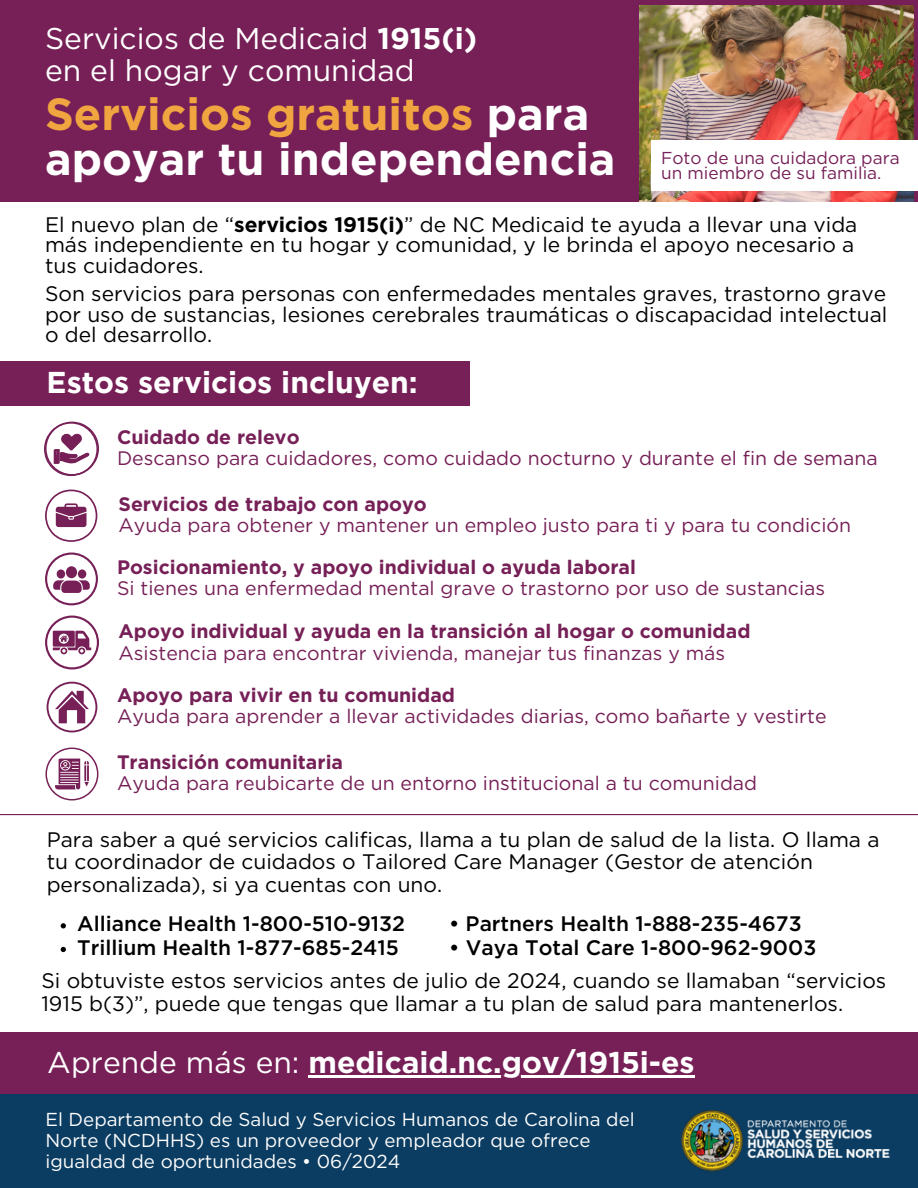
<style>
.page{position:relative;width:918px;height:1188px;background:#fff}
.page>*{position:absolute;margin:0;border:0;box-sizing:border-box;transform-origin:0 0}
.t1{font:700 45px/45px "Gotham";color:#fff}
.t2{font:30px/32.7px "Gotham";color:#fff}
.t3{font:700 30px "Gotham";color:#fff}
.t4{font:700 30px "Gotham";color:#fff}
.t5{font:21px/20.7px "Gotham";color:#000}
.t6{font:500 21px "Gotham";color:#000}
.t7{font:19.5px/21.3px "Gotham";color:#762057}
.t8{font:18.75px/21.3px "Gotham";color:#fff}
.t9{font:17.25px/14.7px "Gotham";color:#762057}
.s1{font-weight:700}
.s2{color:#f1a540}
.s3{font-weight:400}
</style>
<div class="page">
<div style="left:0;top:0;width:918px;height:201px;background:#762057"></div>
<div style="left:0;top:1094px;width:918px;height:94px;background:#0b3c61"></div>
<div style="left:0;top:1032px;width:918px;height:62px;background:#762057"></div>
<hr style="left:0;top:814px;width:918px;height:1px;background:#762057">
<img style="left:639px;top:6px;width:275px;height:196px">
<div style="left:651px;top:141px;width:267px;height:50px;background:#fff"></div>
<svg style="left:45px;top:553px;width:53px;height:52px"></svg>
<svg style="left:45px;top:490px;width:52px;height:52px"></svg>
<svg style="left:45px;top:616px;width:54px;height:53px"></svg>
<svg style="left:47px;top:682px;width:50px;height:50px"></svg>
<svg style="left:45px;top:748px;width:53px;height:52px"></svg>
<svg style="left:44px;top:422px;width:55px;height:54px"></svg>
<svg style="left:61px;top:923px;width:5px;height:5px"></svg>
<svg style="left:61px;top:947px;width:5px;height:5px"></svg>
<div style="left:0;top:362px;width:470px;height:44px;background:#762057"></div>
<hr style="left:309px;top:1076px;width:386px;height:2px;background:#fff">
<img style="left:681px;top:1110px;width:209px;height:62px">
<h4 class="t2" style="left:45px;top:22px;width:434px">Servicios de Medicaid <span class="s1">1915(i) </span>en el hogar y comunidad</h4>
<p class="t1" style="left:45px;top:91px;width:572px"><span class="s2">Servicios gratuitos</span> para apoyar tu independencia</p>
<h4 class="t9" style="left:661px;top:151px;width:240px">Foto de una cuidadora para un miembro de su familia.</h4>
<h2 class="t5" style="left:45px;top:214px;width:814px">El nuevo plan de “<span class="s1">servicios 1915(i)</span>” de NC Medicaid te ayuda a llevar una vida más independiente en tu hogar y comunidad, y le brinda el apoyo necesario a tus cuidadores.</h2>
<p class="t5" style="left:45px;top:283px;width:844px;text-align:justify">Son servicios para personas con enfermedades mentales graves, trastorno grave por uso de sustancias, lesiones cerebrales traumáticas o discapacidad intelectual o del desarrollo.</p>
<h4 class="t4" style="left:47px;top:371px;width:373px">Estos servicios incluyen:</h4>
<h4 class="t7" style="left:117px;top:426px;width:762px"><span class="s1">Cuidado de relevo<br></span>Descanso para cuidadores, como cuidado nocturno y durante el fin de semana</h4>
<p class="t7" style="left:119px;top:493px;width:734px"><span class="s1">Servicios de trabajo con apoyo<br></span>Ayuda para obtener y mantener un empleo justo para ti y para tu condición</p>
<p class="t7" style="left:117px;top:556px;width:710px"><span class="s1">Posicionamiento, y apoyo individual o ayuda laboral<br></span>Si tienes una enfermedad mental grave o trastorno por uso de sustancias</p>
<h4 class="t7" style="left:119px;top:621px;width:633px"><span class="s1">Apoyo individual y ayuda en la transición al hogar o comunidad<br></span>Asistencia para encontrar vivienda, manejar tus finanzas y más</h4>
<p class="t7" style="left:117px;top:684px;width:711px"><span class="s1">Apoyo para vivir en tu comunidad<br></span>Ayuda para aprender a llevar actividades diarias, como bañarte y vestirte</p>
<h4 class="t7" style="left:117px;top:751px;width:642px"><span class="s1">Transición comunitaria<br></span>Ayuda para reubicarte de un entorno institucional a tu comunidad</h4>
<p class="t5" style="left:47px;top:828px;width:834px;line-height:22.5px">Para saber a qué servicios calificas, llama a tu plan de salud de la lista. O llama a tu coordinador de cuidados o Tailored Care Manager (Gestor de atención personalizada), si ya cuentas con uno.</p>
<h3 class="t6" style="left:77px;top:914px;width:329px">Alliance Health 1-800-510-9132</h3>
<h3 class="t6" style="left:449px;top:914px;width:354px">• Partners Health 1-888-235-4673</h3>
<h1 class="t6" style="left:77px;top:938px;width:323px">Trillium Health 1-877-685-2415</h1>
<h1 class="t6" style="left:449px;top:938px;width:368px">• Vaya Total Care 1-800-962-9003</h1>
<p class="t5" style="left:41px;top:970px;width:846px;line-height:22.5px">Si obtuviste estos servicios antes de julio de 2024, cuando se llamaban “servicios<br>1915 b(3)”, puede que tengas que llamar a tu plan de salud para mantenerlos.</p>
<h4 class="t3" style="left:47px;top:1045px;width:649px"><span class="s3">Aprende más en:</span> medicaid.nc.gov/1915i-es</h4>
<h4 class="t8" style="left:45px;top:1108px;width:591px">El Departamento de Salud y Servicios Humanos de Carolina del<br>Norte (NCDHHS) es un proveedor y empleador que ofrece igualdad de oportunidades • 06/2024</h4>
</div>
